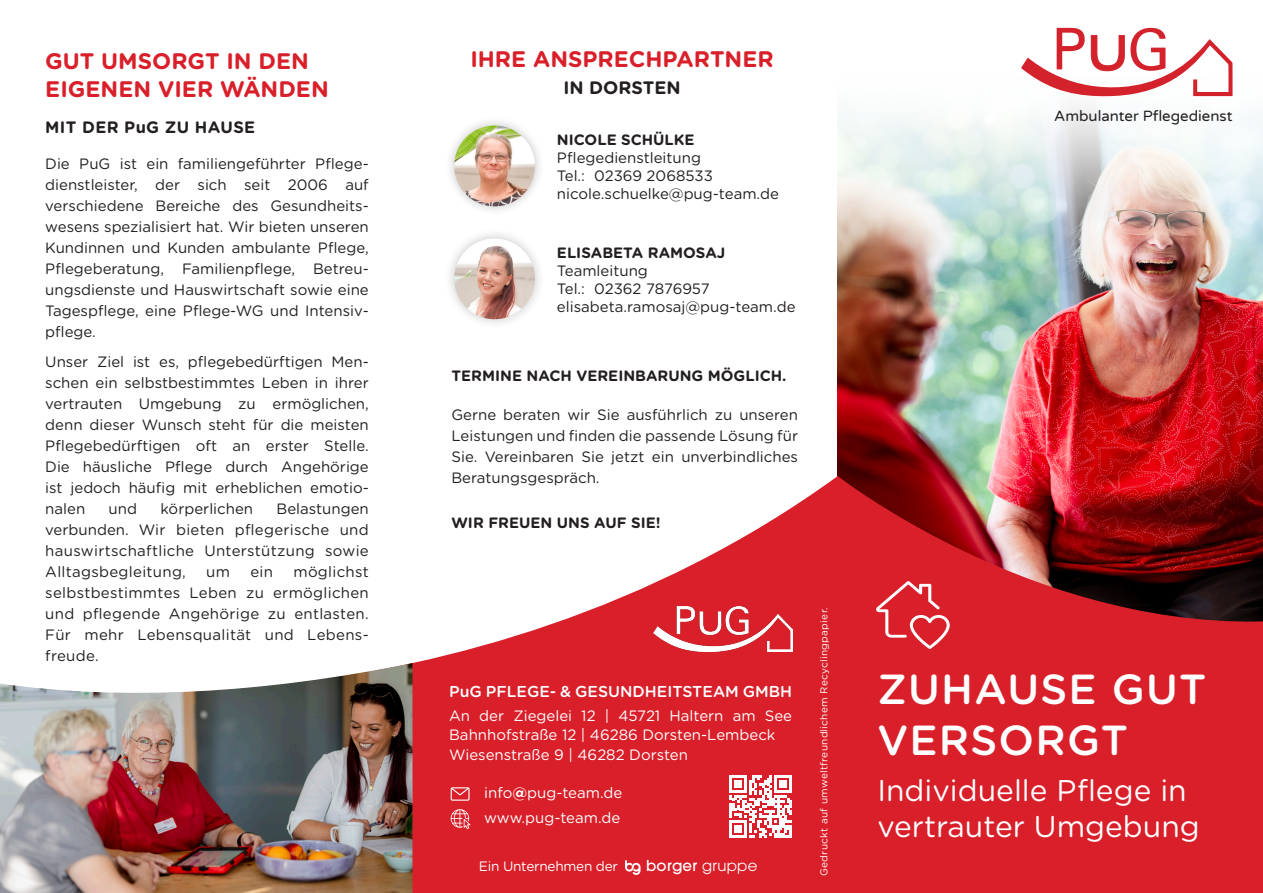
<style>
.page{position:relative;width:1263px;height:893px;background:#fff}
.page>*{position:absolute;margin:0;border:0;box-sizing:border-box;transform-origin:0 0}
.t1{font:500 42px/50.4px "Gotham Rnd";letter-spacing:.03em;color:#fff}
.t2{font:30px/36px "Gotham Rnd";color:#fff}
.t3{font:700 22.5px/28.8px "Gotham Rnd";color:#d9202a}
.t4{font:700 18px "Gotham Rnd";color:#231f20}
.t5{font:700 16.5px "Gotham Rnd";letter-spacing:.02em;color:#231f20}
.t6{font:500 15.75px "Gotham Rnd";color:#fff}
.t7{font:15px/21px "Gotham Rnd";color:#231f20;text-align:justify}
.t8{font:15px/19.5px "Gotham Rnd";color:#fff}
.t9{font:700 15px "Gotham Rnd";color:#231f20}
.t10{font:15px "Varela Round";color:#231f20}
.t11{font:500 15px "ITC Avant Garde Pro";letter-spacing:.02em;color:#fff}
.t12{font:13.65px "Gotham Rnd";letter-spacing:-.02em;color:#fff}
.t13{font:10.05px "Gotham Rnd";letter-spacing:.03em;color:#fff}
.s1{font-weight:700}
.s2{font-weight:400}
</style>
<div class="page">
<img style="left:838px;top:271px;width:425px;height:205px">
<img style="left:837px;top:75px;width:426px;height:196px">
<svg style="left:1021px;top:28px;width:211px;height:68px"></svg>
<svg style="left:412px;top:476px;width:851px;height:417px;background:#d23e46"></svg>
<img style="left:654px;top:606px;width:138px;height:45px">
<svg style="left:625px;top:860px;width:15px;height:15px"></svg>
<svg style="left:451px;top:809px;width:19px;height:20px"></svg>
<svg style="left:729px;top:775px;width:63px;height:63px"></svg>
<svg style="left:876px;top:581px;width:74px;height:68px;background:#de424a"></svg>
<img style="left:0;top:663px;width:412px;height:230px">
<div style="left:451px;top:787px;width:18px;height:14px;border:1px solid #fff"></div>
<svg style="left:450px;top:787px;width:20px;height:9px"></svg>
<div style="left:444px;top:116px;width:100px;height:100px;background:#231f20;opacity:.25"></div>
<img style="left:454px;top:126px;width:81px;height:80px;border-radius:40px">
<div style="left:443px;top:228px;width:103px;height:102px;background:#231f20;opacity:.25"></div>
<img style="left:454px;top:238px;width:81px;height:81px;border-radius:40px">
<h3 class="t3" style="left:45px;top:45px;width:285px">GUT UMSORGT IN DEN<br>EIGENEN VIER WÄNDEN</h3>
<p class="t5" style="left:45px;top:115px;width:212px">MIT DER PuG ZU HAUSE</p>
<p class="t7" style="left:45px;top:153px;width:325px">Die PuG ist ein familiengeführter Pflege&shy;dienstleister, der sich seit 2006 auf verschiedene Bereiche des Gesundheits&shy;wesens spezialisiert hat. Wir bieten unseren Kundinnen und Kunden ambulante Pflege, Pflegeberatung, Familienpflege, Betreu&shy;ungsdienste und Hauswirtschaft sowie eine Tagespflege, eine Pflege-WG und Intensiv&shy;pflege.</p>
<p class="t7" style="left:45px;top:351px;width:325px">Unser Ziel ist es, pflegebedürftigen Men&shy;schen ein selbstbestimmtes Leben in ihrer vertrauten Umgebung zu ermöglichen, denn dieser Wunsch steht für die meisten Pflegebedürftigen oft an erster Stelle.<br>Die häusliche Pflege durch Angehörige ist jedoch häufig mit erheblichen emotio&shy;nalen</p>
<p class="t7" style="left:45px;top:498px;width:325px;text-indent:231px">Belastungen verbunden. Wir bieten pflegerische und hauswirtschaftliche Unterstützung sowie Alltagsbegleitung,</p>
<p class="t7" style="left:109px;top:498px;width:30px">und</p>
<p class="t7" style="left:160px;top:498px;width:94px">körperlichen</p>
<p class="t7" style="left:45px;top:561px;width:325px;text-indent:248px">möglichst selbstbestimmtes Leben zu ermöglichen und pflegende Angehörige zu entlasten.<br>Für mehr Lebensqualität und Lebens&shy;freude.</p>
<p class="t7" style="left:206px;top:561px;width:25px">um</p>
<p class="t7" style="left:250px;top:561px;width:24px">ein</p>
<h3 class="t3" style="left:470px;top:43px;width:305px">IHRE ANSPRECHPARTNER</h3>
<p class="t4" style="left:563px;top:74px;width:119px">IN DORSTEN</p>
<p class="t9" style="left:557px;top:129px;width:139px">NICOLE SCHÜLKE</p>
<p class="t7" style="left:557px;top:148px;width:223px;line-height:18px;text-align:left">Pflegedienstleitung<br>Tel.: 02369 2068533 nicole.schuelke@pug-team.de</p>
<p class="t9" style="left:557px;top:242px;width:170px">ELISABETA RAMOSAJ</p>
<p class="t7" style="left:557px;top:261px;width:240px;line-height:18px;text-align:left">Teamleitung<br>Tel.: 02362 7876957 elisabeta.ramosaj@pug-team.de</p>
<p class="t9" style="left:451px;top:365px;width:336px">TERMINE NACH VEREINBARUNG MÖGLICH.</p>
<p class="t7" style="left:451px;top:404px;width:348px">Gerne beraten wir Sie ausführlich zu unseren Leistungen und finden die passende Lösung für Sie. Vereinbaren Sie jetzt ein unverbindliches Beratungsgespräch.</p>
<p class="t9" style="left:451px;top:512px;width:211px">WIR FREUEN UNS AUF SIE!</p>
<p class="t6" style="left:449px;top:680px;width:344px">PuG PFLEGE- &amp; GESUNDHEITSTEAM GMBH</p>
<p class="t8" style="left:449px;top:705px;width:344px">An der Ziegelei 12 | 45721 Haltern am See<br>Bahnhofstraße 12 | 46286 Dorsten-Lembeck<br>Wiesenstraße 9 | 46282 Dorsten</p>
<p class="t8" style="left:484px;top:779px;width:140px;line-height:25.5px">info<span class="s1">@</span>pug-team.de www.pug-team.de</p>
<p class="t12" style="left:479px;top:857px;width:141px">Ein Unternehmen der</p>
<p class="t11" style="left:646px;top:856px;width:113px">borger <span class="s2">gruppe</span></p>
<p class="t13" style="left:817px;top:876px;width:270px;rotate:-90deg">Gedruckt auf umweltfreundlichem Recyclingpapier.</p>
<p class="t10" style="left:1054px;top:105px;width:180px">Ambulanter Pflegedienst</p>
<h1 class="t1" style="left:877px;top:662px;width:330px">ZUHAUSE GUT<br>VERSORGT</h1>
<h2 class="t2" style="left:877px;top:771px;width:324px">Individuelle Pflege in vertrauter Umgebung</h2>
</div>
